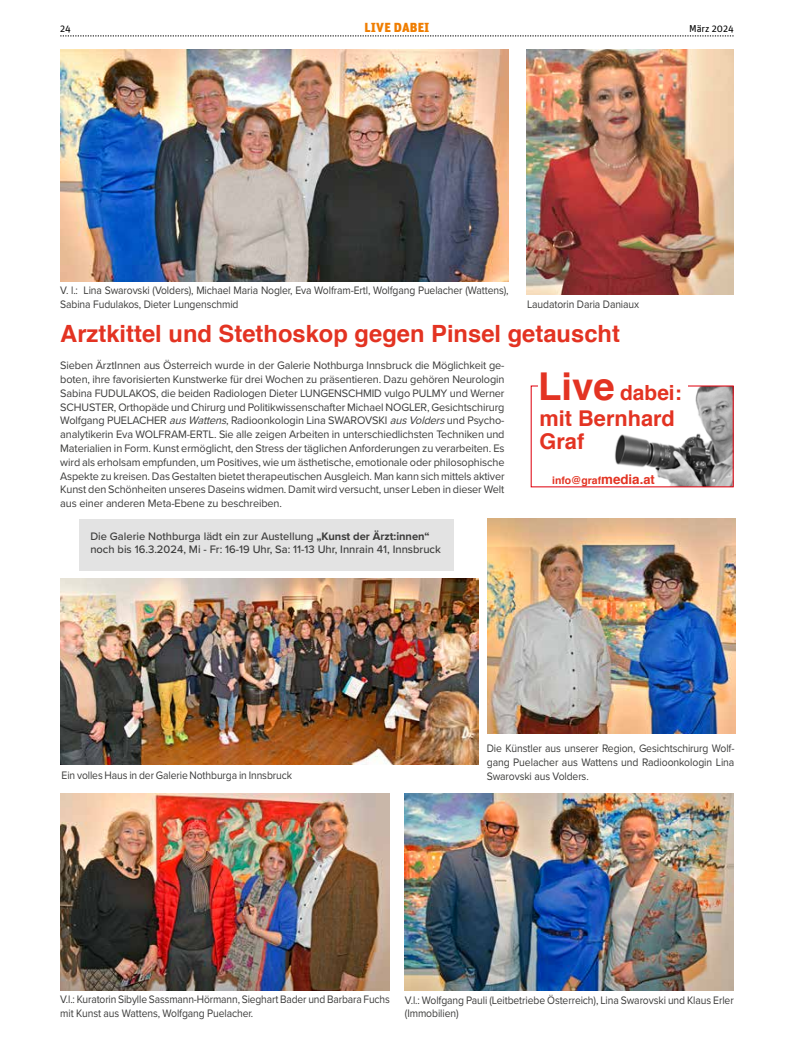
<style>
.page{position:relative;width:794px;height:1053px;background:#fff}
.page>*{position:absolute;margin:0;border:0;box-sizing:border-box;transform-origin:0 0}
.t1{font:700 23.75px "Helvetica";color:#e33322}
.t2{font:700 21.75px/23.2px "Helvetica";color:#e33322}
.t3{font:700 20.88px "Helvetica";color:#e33322}
.t4{font:900 13.12px "Unit Pro";letter-spacing:.01em;color:#ef7d00}
.t5{font:11.25px/13.8px "Proxima Nova";letter-spacing:-.01em;color:#3c3c3b;text-align:justify}
.t6{font:11.25px/13.8px "Proxima Nova";letter-spacing:-.01em;color:#3c3c3b;scale:.92 1}
.t7{font:500 11.25px/13.8px "Proxima Nova";color:#3c3c3b}
.t8{font:11.25px/13.8px "Proxima Nova";letter-spacing:-.01em;color:#3c3c3b;scale:.91 1}
.t9{font:700 10.5px "Helvetica";color:#e33322}
.t10{font:10px "Unit Pro";color:#000}
.s1{font-size:38.38px}
.s2{font-size:13.38px}
.s3{font-size:12.75px}
.s4{font-style:italic}
.s5{font-weight:700}
</style>
<div class="page">
<svg style="left:60px;top:36px;width:673px;height:1px"></svg>
<img style="left:615px;top:387px;width:116px;height:98px">
<div style="left:538px;top:371px;width:150px;height:30px;background:#fff"></div>
<img style="left:60px;top:50px;width:448px;height:232px">
<img style="left:526px;top:50px;width:207px;height:245px">
<img style="left:488px;top:518px;width:248px;height:215px">
<img style="left:60px;top:578px;width:418px;height:186px">
<img style="left:60px;top:793px;width:329px;height:197px">
<img style="left:405px;top:793px;width:328px;height:197px">
<div style="left:80px;top:519px;width:374px;height:51px;background:#e3e3e3"></div>
<p class="t10" style="left:60px;top:22px;width:12px">24</p>
<p class="t4" style="left:364px;top:18px;width:67px">LIVE DABEI</p>
<p class="t10" style="left:689px;top:22px;width:46px">März 2024</p>
<p class="t6" style="left:60px;top:283px;width:489px">V. l.: Lina Swarovski (Volders), Michael Maria Nogler, Eva Wolfram-Ertl, Wolfgang Puelacher (Wattens),<br>Sabina Fudulakos, Dieter Lungenschmid</p>
<p class="t6" style="left:527px;top:297px;width:123px">Laudatorin Daria Daniaux</p>
<h1 class="t1" style="left:60px;top:324px;width:561px">Arztkittel und Stethoskop gegen Pinsel getauscht</h1>
<h3 class="t3" style="left:538px;top:383px;width:145px"><span class="s1">Live</span> dabei:</h3>
<h2 class="t2" style="left:539px;top:408px;width:137px">mit Bernhard<br>Graf</h2>
<p class="t9" style="left:552px;top:475px;width:104px">info@graf<span class="s2">media.</span><span class="s3">at</span></p>
<p class="t5" style="left:60px;top:358px;width:446px">Sieben ÄrztInnen aus Österreich wurde in der Galerie Nothburga Innsbruck die Möglichkeit ge&shy;boten, ihre favorisierten Kunstwerke für drei Wochen zu präsentieren. Dazu gehören Neurologin Sabina FUDULAKOS, die beiden Radiologen Dieter LUNGENSCHMID vulgo PULMY und Werner SCHUSTER, Orthopäde und Chirurg und Politikwissenschafter Michael NOGLER, Gesichtschirurg Wolfgang PUELACHER <span class="s4">ausWattens</span>, Radioonkologin Lina SWAROVSKI <span class="s4">ausVolders</span>und Psycho&shy;analytikerin Eva WOLFRAM-ERTL. Sie alle zeigen Arbeiten in unterschiedlichsten Techniken und Materialien in Form. Kunst ermöglicht, den Stress der täglichen Anforderungen zu verarbeiten. Es wird als erholsam empfunden, um Positives, wie um ästhetische, emotionale oder philosophische Aspekte zu kreisen. Das Gestalten bietet therapeutischen Ausgleich. Man kann sich mittels aktiver Kunst den Schönheiten unseres Daseins widmen. Damit wird versucht, unser Leben in dieser Welt aus einer anderen Meta-Ebene zu beschreiben.</p>
<p class="t7" style="left:90px;top:528px;width:352px">Die Galerie Nothburga lädt ein zur Austellung <span class="s5">„Kunst der Ärzt:innen“ </span>noch bis 16.3.2024, Mi - Fr: 16-19 Uhr, Sa: 11-13 Uhr, Innrain 41, Innsbruck</p>
<p class="t6" style="left:62px;top:767px;width:252px">Ein volles Haus in der Galerie Nothburga in Innsbruck</p>
<p class="t6" style="left:487px;top:740px;width:271px;text-align:justify">Die Künstler aus unserer Region, Gesichtschirurg Wolf&shy;gang Puelacher aus Wattens und Radioonkologin Lina Swarovski aus Volders.</p>
<p class="t8" style="left:60px;top:992px;width:364px">V.l.: Kuratorin Sibylle Sassmann-Hörmann, Sieghart Bader und Barbara Fuchs mit Kunst aus Wattens, Wolfgang Puelacher.</p>
<p class="t6" style="left:405px;top:992px;width:359px">V.l.: Wolfgang Pauli (Leitbetriebe Österreich), Lina Swarovski und Klaus Erler (Immobilien)</p>
</div>
